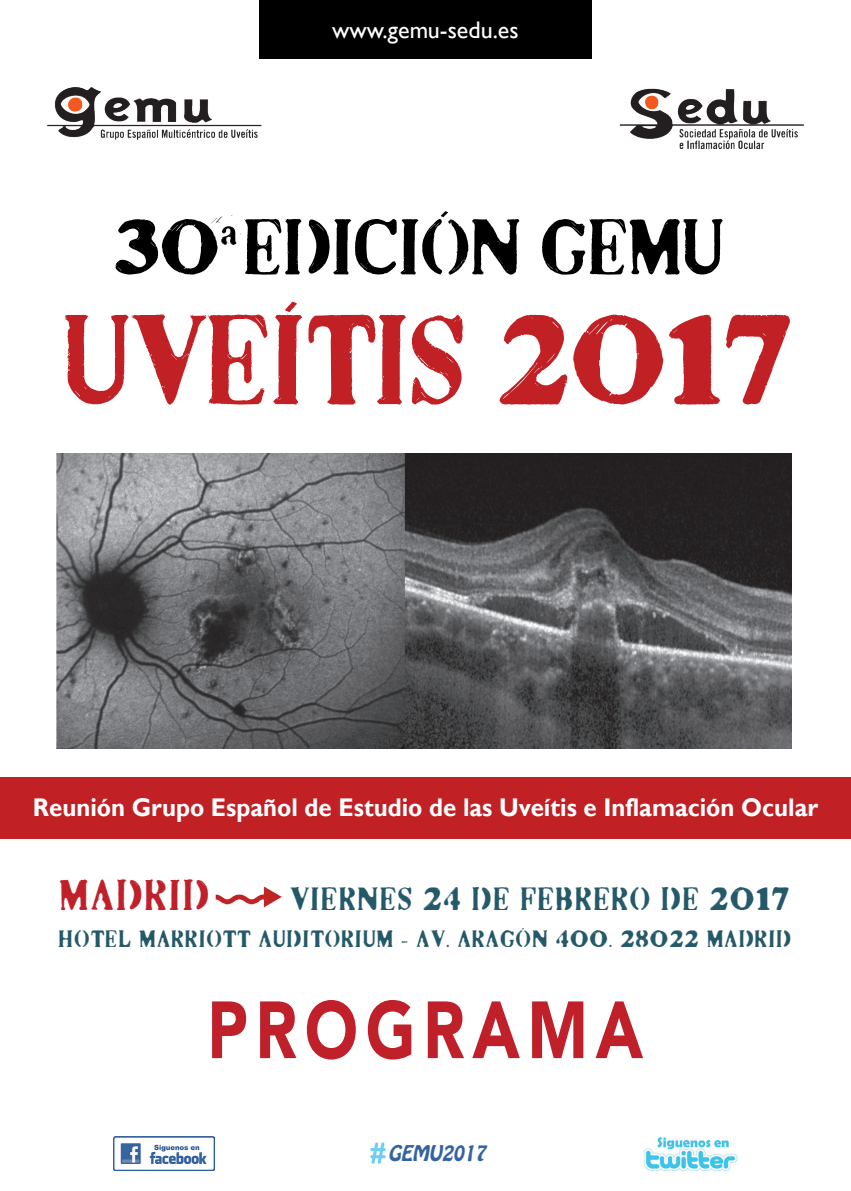
<style>
.page{position:relative;width:851px;height:1191px;background:#fff}
.page>*{position:absolute;margin:0;border:0;box-sizing:border-box;transform-origin:0 0}
.t1{font:123.6px "Co 2";color:#c12025}
.t2{font:102px "Co 2";color:#c12025}
.t3{font:92.6px "Co 2";color:#000}
.t4{font:900 80px "Avenir LT Std";letter-spacing:.12em;color:#c0202a;scale:.8 1}
.t5{font:76.6px "Co 2";color:#000}
.t6{font:41.8px "Co 2";letter-spacing:.05em;color:#c0202a}
.t7{font:31.2px "Co 2";letter-spacing:.05em;color:#245969}
.t8{font:700 25.6px "Gill Sans";color:#fff;scale:.94 1}
.t9{font:24px "Gill Sans";color:#fff}
.t10{font:23px "Co 2";letter-spacing:.05em;color:#245969}
.t11{font:italic 19.2px "Hobo Std";color:#3563a0}
</style>
<div class="page">
<img style="left:57px;top:453px;width:734px;height:295px">
<img style="left:215px;top:886px;width:67px;height:22px">
<div style="left:259px;top:0;width:332px;height:59px;background:#000"></div>
<img style="left:643px;top:1137px;width:94px;height:34px">
<img style="left:113px;top:1136px;width:102px;height:34px">
<img style="left:370px;top:1142px;width:15px;height:21px">
<img style="left:48px;top:87px;width:755px;height:61px">
<div style="left:0;top:777px;width:850px;height:61px;background:#c12025"></div>
<p class="t9" style="left:332px;top:16px;width:188px">www.gemu-sedu.es</p>
<p class="t3" style="left:64px;top:192px;width:739px">30ªEDICIÓN GEMU</p>
<p class="t5" style="left:115px;top:209px;width:610px">30ªEDICIÓN GEMU</p>
<p class="t1" style="left:65px;top:299px;width:732px">UVEÍTIS 2017</p>
<p class="t2" style="left:117px;top:297px;width:605px">UVEÍTIS 2017</p>
<p class="t8" style="left:33px;top:792px;width:836px">Reunión Grupo Español de Estudio de las Uveítis e Inflamación Ocular</p>
<p class="t6" style="left:60px;top:874px;width:151px">MADRID</p>
<p class="t7" style="left:290px;top:883px;width:501px">VIERNES 24 DE FEBRERO DE 2017</p>
<p class="t10" style="left:59px;top:927px;width:734px">HOTEL MARRIOTT AUDITORIUM - AV. ARAGÓN 400. 28022 MADRID</p>
<p class="t4" style="left:207px;top:981px;width:546px">PROGRAMA</p>
<p class="t11" style="left:388px;top:1139px;width:104px">GEMU2017</p>
</div>
